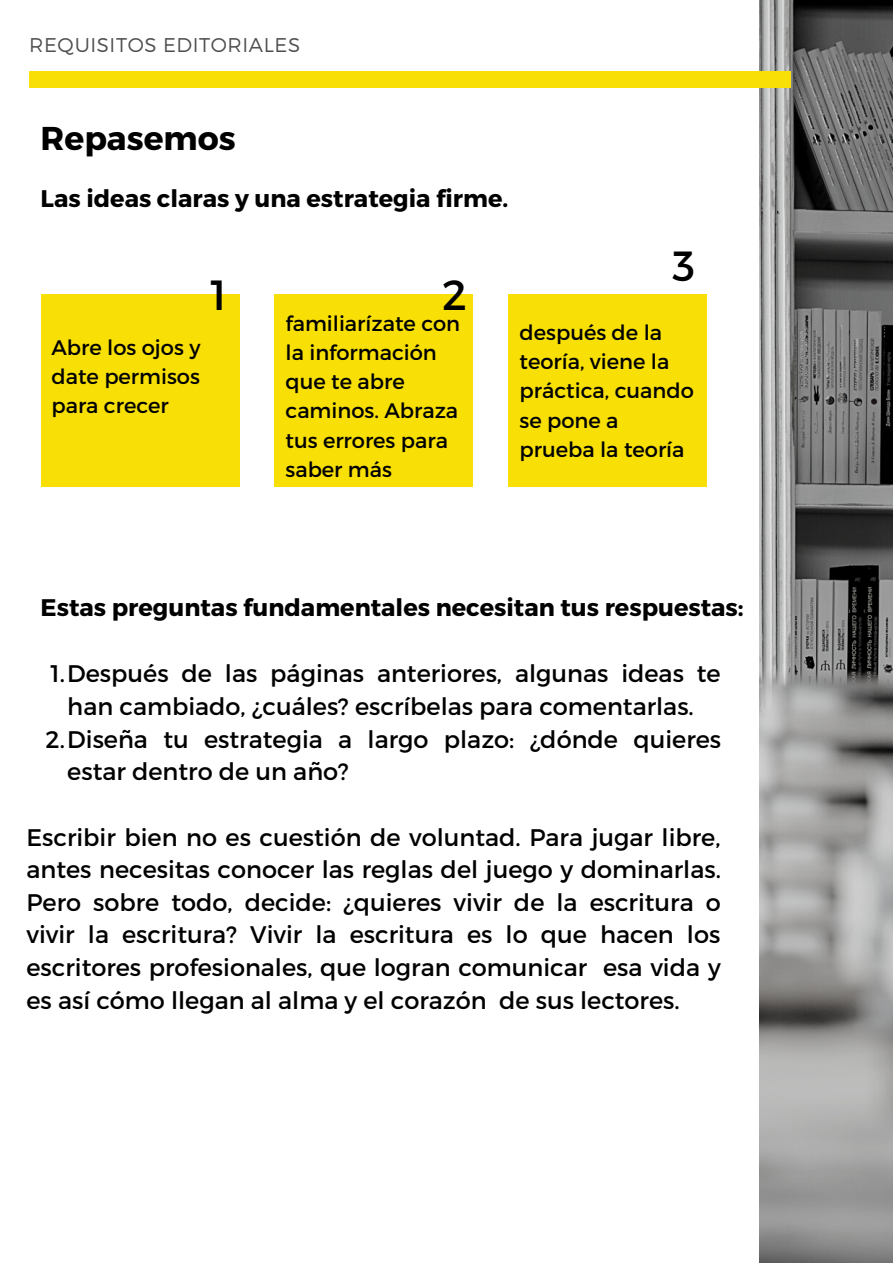
<style>
.page{position:relative;width:893px;height:1264px;background:#fff}
.page>*{position:absolute;margin:0;border:0;box-sizing:border-box;transform-origin:0 0}
.t1{font:42.15px "Montserrat";color:#000}
.t2{font:700 33px "Montserrat";color:#000}
.t3{font:24px/32.5px "Montserrat";color:#000;text-align:center}
.t4{font:700 24px "Montserrat";color:#000}
.t5{font:21px/29.2px "Montserrat";color:#000}
.t6{font:300 19.8px "Montserrat";letter-spacing:.03em;color:#4f4f4f}
</style>
<div class="page">
<img style="left:759px;top:0;width:133px;height:1262px">
<div style="left:29px;top:71px;width:761px;height:16px;background:#f8e006"></div>
<div style="left:41px;top:294px;width:198px;height:193px;background:#f8e006"></div>
<div style="left:274px;top:294px;width:199px;height:193px;background:#f8e006"></div>
<div style="left:508px;top:294px;width:199px;height:193px;background:#f8e006"></div>
<p class="t6" style="left:29px;top:32px;width:272px">REQUISITOS EDITORIALES</p>
<p class="t2" style="left:41px;top:117px;width:196px">Repasemos</p>
<p class="t4" style="left:41px;top:183px;width:469px">Las ideas claras y una estrategia firme.</p>
<p class="t1" style="left:210px;top:268px;width:18px">1</p>
<p class="t1" style="left:442px;top:268px;width:26px">2</p>
<p class="t1" style="left:672px;top:239px;width:24px">3</p>
<p class="t5" style="left:51px;top:331px;width:150px;text-align:justify">Abre los ojos y date permisos para crecer</p>
<p class="t5" style="left:285px;top:307px;width:176px">familiarízate con la información que te abre caminos. Abraza tus errores para saber más</p>
<p class="t5" style="left:519px;top:316px;width:176px">después de la teoría, viene la práctica, cuando se pone a prueba la teoría</p>
<p class="t4" style="left:41px;top:592px;width:704px">Estas preguntas fundamentales necesitan tus respuestas:</p>
<p class="t3" style="left:50px;top:656px;width:671px">1.Después de las páginas anteriores, algunas ideas te han cambiado, ¿cuáles? escríbelas para comentarlas.</p>
<p class="t3" style="left:67px;top:721px;width:655px;text-align:left;text-indent:-22px">2.Diseña tu estrategia a largo plazo: ¿dónde quieres estar dentro de un año?</p>
<p class="t3" style="left:26px;top:819px;width:696px;text-align:justify">Escribir bien no es cuestión de voluntad. Para jugar libre, antes necesitas conocer las reglas del juego y dominarlas.<br>Pero sobre todo, decide: ¿quieres vivir de la escritura o vivir la escritura? Vivir la escritura es lo que hacen los escritores profesionales, que logran comunicar esa vida y es así cómo llegan al alma y el corazón de sus lectores.</p>
</div>
